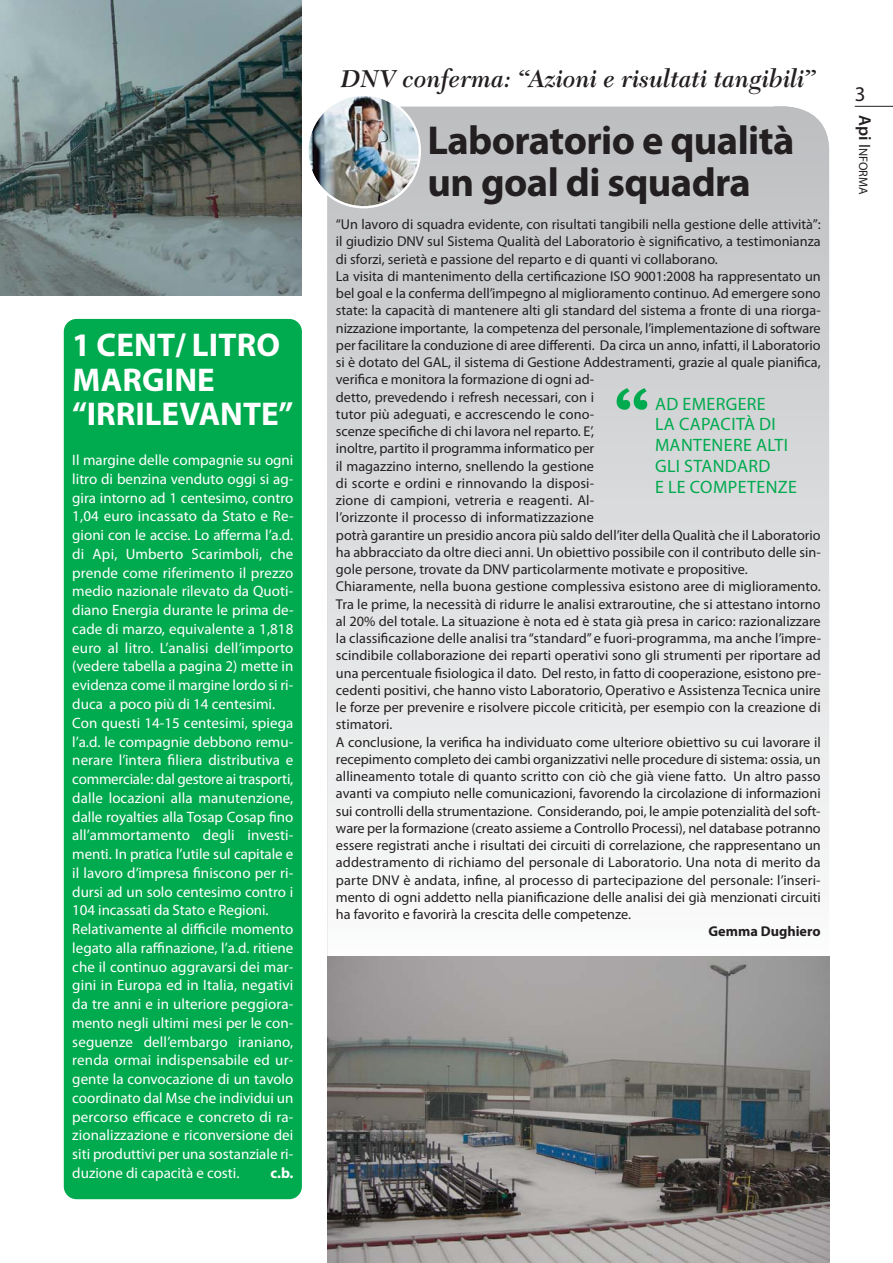
<style>
.page{position:relative;width:893px;height:1263px;background:#fff}
.page>*{position:absolute;margin:0;border:0;box-sizing:border-box;transform-origin:0 0}
.t1{font:700 40.5px/42px "Myriad Pro";letter-spacing:-.015em;color:#231f20}
.t2{font:700 33px/34.5px "Myriad Pro";letter-spacing:.005em;color:#fff}
.t3{font:italic 600 25.5px "New Caledonia";color:#231f20}
.t4{font:21px "Myriad Pro";color:#231f20}
.t5{font:18px/20.7px "Myriad Pro";letter-spacing:.02em;color:#00aa4f}
.t6{font:15px/18.8px "Myriad Pro";color:#fff}
.t7{font:700 15px "Myriad Pro";color:#fff}
.t8{font:14.25px/17.2px "Myriad Pro";color:#231f20}
.t9{font:700 14.25px "Myriad Pro";color:#231f20}
.t10{font:12.3px "Myriad Pro";color:#231f20}
.s1{font-weight:600;font-size:17.25px}
.s2{font-size:16.5px}
</style>
<div class="page">
<svg style="left:327px;top:106px;width:502px;height:851px"></svg>
<img style="left:0;top:0;width:302px;height:295px">
<div style="left:64px;top:319px;width:238px;height:880px;background:#00aa4f;border-radius:13px"></div>
<svg style="left:617px;top:388px;width:30px;height:22px"></svg>
<hr style="left:855px;top:106px;width:38px;height:1px;background:#231f20">
<img style="left:308px;top:96px;width:113px;height:112px">
<img style="left:327px;top:957px;width:502px;height:306px">
<h2 class="t2" style="left:72px;top:331px;width:223px">1 CENT/ LITRO<br>MARGINE “IRRILEVANTE”</h2>
<p class="t6" style="left:72px;top:452px;width:223px">Il margine delle compagnie su ogni litro di benzina venduto oggi si ag&shy;gira intorno ad 1 centesimo, contro 1,04 euro incassato da Stato e Re&shy;gioni con le accise. Lo afferma l’a.d. di Api, Umberto Scarimboli, che prende come riferimento il prezzo medio nazionale rilevato da Quoti&shy;diano Energia durante le prima de&shy;cade di marzo, equivalente a 1,818 euro al litro. L’analisi dell’importo (vedere tabella a pagina 2) mette in evidenza come il margine lordo si ri&shy;duca a poco più di 14 centesimi.<br>Con questi 14-15 centesimi, spiega l’a.d. le compagnie debbono remu&shy;nerare l’intera filiera distributiva e commerciale: dal gestore ai trasporti, dalle locazioni alla manutenzione, dalle royalties alla Tosap Cosap fino all’ammortamento degli investi&shy;menti. In pratica l’utile sul capitale e il lavoro d’impresa finiscono per ri&shy;dursi ad un solo centesimo contro i 104 incassati da Stato e Regioni.<br>Relativamente al difficile momento legato alla raffinazione, l’a.d. ritiene che il continuo aggravarsi dei mar&shy;gini in Europa ed in Italia, negativi da tre anni e in ulteriore peggiora&shy;mento negli ultimi mesi per le con&shy;seguenze dell’embargo iraniano, renda ormai indispensabile ed ur&shy;gente la convocazione di un tavolo coordinato dal Mse che individui un percorso efficace e concreto di ra&shy;zionalizzazione e riconversione dei siti produttivi per una sostanziale ri&shy;duzione di capacità e costi.</p>
<p class="t7" style="left:270px;top:1167px;width:24px">c.b.</p>
<h3 class="t3" style="left:341px;top:68px;width:476px">DNV conferma: “Azioni e risultati tangibili”</h3>
<h1 class="t1" style="left:427px;top:123px;width:368px">Laboratorio e qualità un goal di squadra</h1>
<p class="t8" style="left:336px;top:217px;width:487px">“Un lavoro di squadra evidente, con risultati tangibili nella gestione delle attività”: il giudizio DNV sul Sistema Qualità del Laboratorio è significativo, a testimonianza di sforzi, serietà e passione del reparto e di quanti vi collaborano.<br>La visita di mantenimento della certificazione ISO 9001:2008 ha rappresentato un bel goal e la conferma dell’impegno al miglioramento continuo. Ad emergere sono state: la capacità di mantenere alti gli standard del sistema a fronte di una riorga&shy;nizzazione importante, la competenza del personale, l’implementazione di software per facilitare la conduzione di aree differenti. Da circa un anno, infatti, il Laboratorio si è dotato del GAL, il sistema di Gestione Addestramenti, grazie al quale pianifica, verifica e monitora la formazione di ogni ad-<br>detto, prevedendo i refresh necessari, con i<br>tutor più adeguati, e accrescendo le cono-<br>scenze specifiche di chi lavora nel reparto. E’,<br>inoltre, partito il programma informatico per<br>il magazzino interno, snellendo la gestione<br>di scorte e ordini e rinnovando la disposi-<br>zione di campioni, vetreria e reagenti. Al-<br>l’orizzonte il processo di informatizzazione<br>potrà garantire un presidio ancora più saldo dell’iter della Qualità che il Laboratorio ha abbracciato da oltre dieci anni. Un obiettivo possibile con il contributo delle sin&shy;gole persone, trovate da DNV particolarmente motivate e propositive.<br>Chiaramente, nella buona gestione complessiva esistono aree di miglioramento.<br>Tra le prime, la necessità di ridurre le analisi extraroutine, che si attestano intorno al 20% del totale. La situazione è nota ed è stata già presa in carico: razionalizzare la classificazione delle analisi tra “standard” e fuori-programma, ma anche l’impre&shy;scindibile collaborazione dei reparti operativi sono gli strumenti per riportare ad una percentuale fisiologica il dato. Del resto, in fatto di cooperazione, esistono pre&shy;cedenti positivi, che hanno visto Laboratorio, Operativo e Assistenza Tecnica unire le forze per prevenire e risolvere piccole criticità, per esempio con la creazione di stimatori.<br>A conclusione, la verifica ha individuato come ulteriore obiettivo su cui lavorare il recepimento completo dei cambi organizzativi nelle procedure di sistema: ossia, un allineamento totale di quanto scritto con ciò che già viene fatto. Un altro passo avanti va compiuto nelle comunicazioni, favorendo la circolazione di informazioni sui controlli della strumentazione. Considerando, poi, le ampie potenzialità del soft&shy;ware per la formazione (creato assieme a Controllo Processi), nel database potranno essere registrati anche i risultati dei circuiti di correlazione, che rappresentano un addestramento di richiamo del personale di Laboratorio. Una nota di merito da parte DNV è andata, infine, al processo di partecipazione del personale: l’inseri&shy;mento di ogni addetto nella pianificazione delle analisi dei già menzionati circuiti ha favorito e favorirà la crescita delle competenze.</p>
<p class="t9" style="left:708px;top:926px;width:114px">Gemma Dughiero</p>
<p class="t5" style="left:655px;top:395px;width:143px">AD EMERGERE<br>LA CAPACITÀ DI<br>MANTENERE ALTI<br>GLI STANDARD<br>E LE COMPETENZE</p>
<h3 class="t4" style="left:855px;top:86px;width:12px">3</h3>
<p class="t10" style="left:868px;top:115px;width:81px;rotate:90deg"><span class="s1">Api</span> <span class="s2">I</span>NFORMA</p>
</div>
